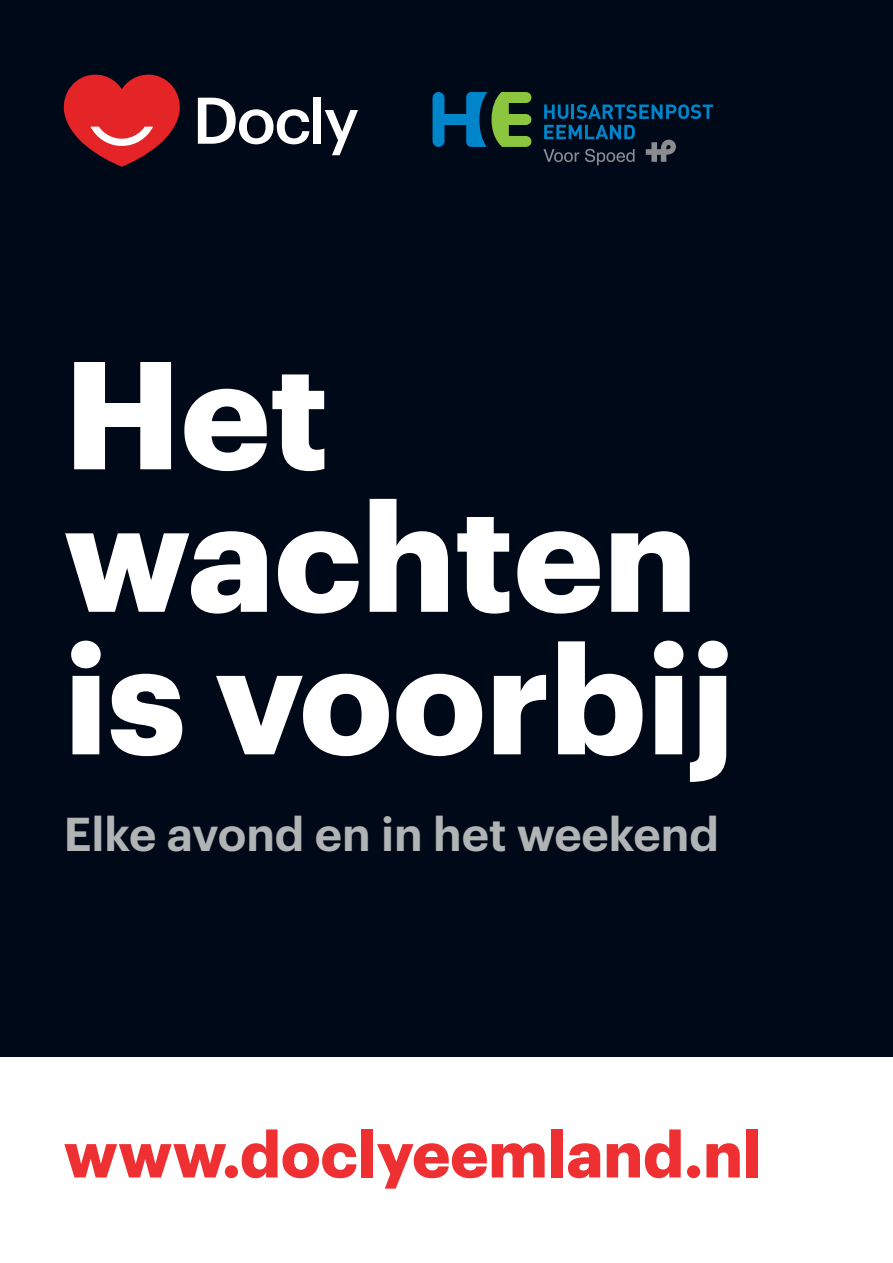
<style>
.page{position:relative;width:893px;height:1263px;background:#fff}
.page>*{position:absolute;margin:0;border:0;box-sizing:border-box;transform-origin:0 0}
.t1{font:700 150px/142.5px "Graphik LC";color:#fff}
.t2{font:700 63.75px "Graphik LC";color:#ee3033}
.t3{font:600 46.5px "Graphik LC";color:#b1b4b5}
</style>
<div class="page">
<div style="left:0;top:0;width:893px;height:1057px;background:#000917"></div>
<svg style="left:64px;top:74px;width:116px;height:93px"></svg>
<svg style="left:198px;top:98px;width:111px;height:46px"></svg>
<svg style="left:325px;top:110px;width:33px;height:45px"></svg>
<div style="left:313px;top:98px;width:8px;height:46px;background:#fff"></div>
<svg style="left:544px;top:125px;width:91px;height:14px"></svg>
<svg style="left:433px;top:92px;width:99px;height:55px"></svg>
<svg style="left:543px;top:149px;width:36px;height:13px"></svg>
<svg style="left:585px;top:149px;width:50px;height:16px"></svg>
<svg style="left:646px;top:139px;width:30px;height:23px"></svg>
<svg style="left:544px;top:104px;width:24px;height:15px"></svg>
<hr style="left:571px;top:104px;width:3px;height:15px;background:#0084ca">
<svg style="left:576px;top:104px;width:137px;height:15px"></svg>
<p class="t1" style="left:64px;top:330px;width:673px">Het wachten is voorbij</p>
<p class="t3" style="left:64px;top:799px;width:657px">Elke avond en in het weekend</p>
<p class="t2" style="left:64px;top:1105px;width:699px">www.doclyeemland.nl</p>
</div>
